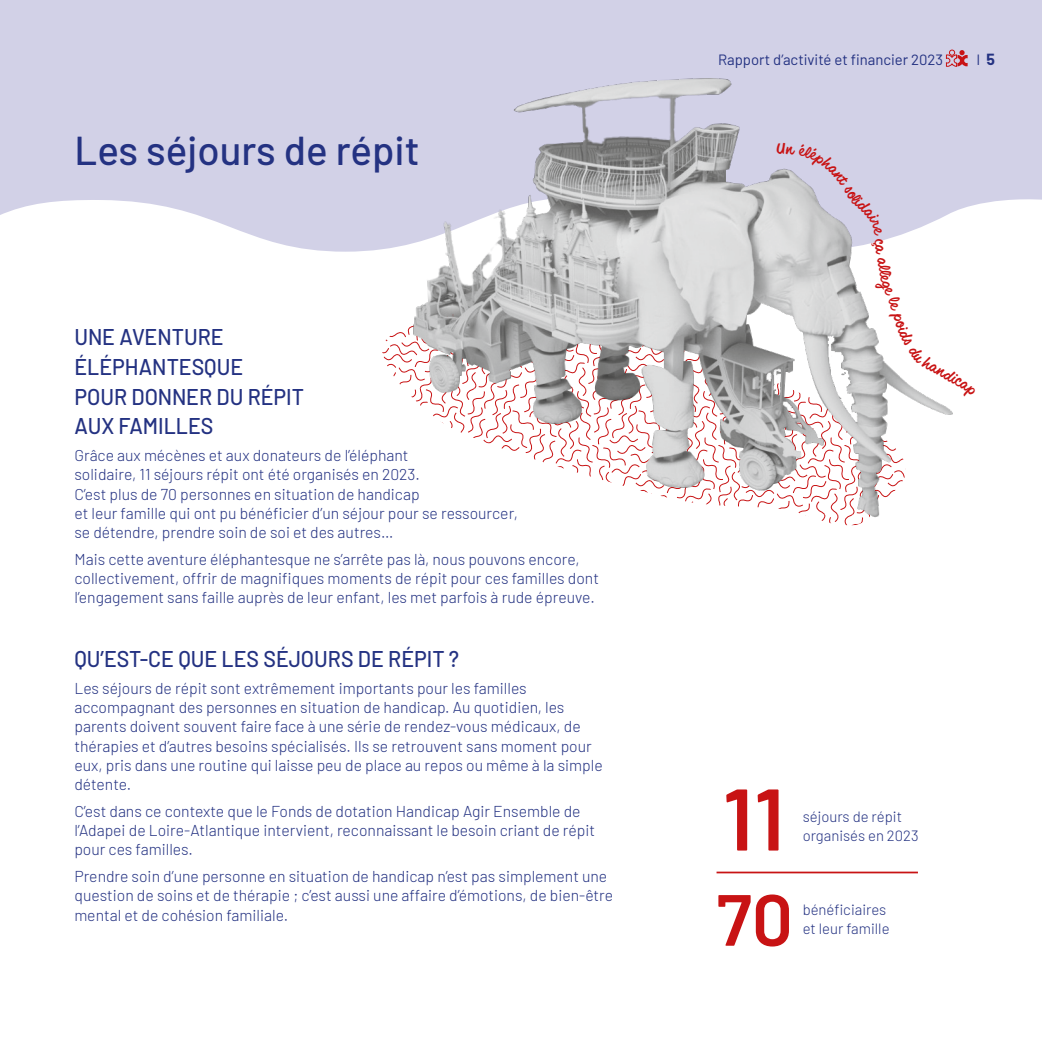
<style>
.page{position:relative;width:1042px;height:1042px;background:#fff}
.page>*{position:absolute;margin:0;border:0;box-sizing:border-box;transform-origin:0 0}
.t1{font:600 87.33px "Barlow";color:#c81314}
.t2{font:600 72.27px "Barlow";color:#c81314}
.t3{font:500 40.25px "Barlow";color:#243282}
.t4{font:500 22.75px/29.8px "Barlow";color:#243282;scale:.94 1}
.t5{font:italic 19.25px "Filmotype Lucky";color:#c81314}
.t6{font:300 15.75px/19.2px "Barlow";color:#243282}
.t7{font:300 14.88px "Barlow";color:#243282}
.t8{font:14.88px "Barlow";color:#243282}
.s1{font-weight:700;font-size:15.75px}
</style>
<div class="page">
<svg style="left:0;top:0;width:1042px;height:236px;background:#d7d6e9"></svg>
<img style="left:254px;top:0;width:772px;height:526px">
<hr style="left:716px;top:871px;width:202px;height:2px;background:#c81314">
<svg style="left:379px;top:143px;width:567px;height:382px"></svg>
<h3 class="t3" style="left:74px;top:121px;width:347px">Les séjours de répit</h3>
<h3 class="t4" style="left:74px;top:320px;width:246px">UNE AVENTURE<br>ÉLÉPHANTESQUE<br>POUR DONNER DU RÉPIT<br>AUX FAMILLES</h3>
<p class="t6" style="left:74px;top:444px;width:445px">Grâce aux mécènes et aux donateurs de l’éléphant<br>solidaire, 11 séjours répit ont été organisés en 2023.<br>C’est plus de 70 personnes en situation de handicap<br>et leur famille qui ont pu bénéficier d’un séjour pour se ressourcer, se détendre, prendre soin de soi et des autres…</p>
<p class="t6" style="left:74px;top:548px;width:526px">Mais cette aventure éléphantesque ne s’arrête pas là, nous pouvons encore, collectivement, offrir de magnifiques moments de répit pour ces familles dont l’engagement sans faille auprès de leur enfant, les met parfois à rude épreuve.</p>
<h3 class="t4" style="left:74px;top:642px;width:411px">QU’EST-CE QUE LES SÉJOURS DE RÉPIT ?</h3>
<p class="t6" style="left:74px;top:677px;width:530px">Les séjours de répit sont extrêmement importants pour les familles accompagnant des personnes en situation de handicap. Au quotidien, les parents doivent souvent faire face à une série de rendez-vous médicaux, de thérapies et d’autres besoins spécialisés. Ils se retrouvent sans moment pour eux, pris dans une routine qui laisse peu de place au repos ou même à la simple détente.</p>
<p class="t6" style="left:74px;top:800px;width:522px">C’est dans ce contexte que le Fonds de dotation Handicap Agir Ensemble de l’Adapei de Loire-Atlantique intervient, reconnaissant le besoin criant de répit pour ces familles.</p>
<p class="t6" style="left:74px;top:865px;width:540px">Prendre soin d’une personne en situation de handicap n’est pas simplement une question de soins et de thérapie ; c’est aussi une affaire d’émotions, de bien-être mental et de cohésion familiale.</p>
<p class="t8" style="left:718px;top:49px;width:227px">Rapport d’activité et financier 2023</p>
<p class="t8" style="left:976px;top:49px;width:20px">I <span class="s1">5</span></p>
<p class="t5" style="left:951px;top:364px;width:37px;rotate:31deg">dicap</p>
<h1 class="t1" style="left:722px;top:755px;width:64px">11</h1>
<p class="t7" style="left:803px;top:806px;width:101px">séjours de répit</p>
<p class="t7" style="left:803px;top:825px;width:117px">organisés en 2023</p>
<h2 class="t2" style="left:716px;top:866px;width:78px">70</h2>
<p class="t7" style="left:803px;top:899px;width:85px">bénéficiaires</p>
<p class="t7" style="left:803px;top:918px;width:88px">et leur famille</p>
</div>
